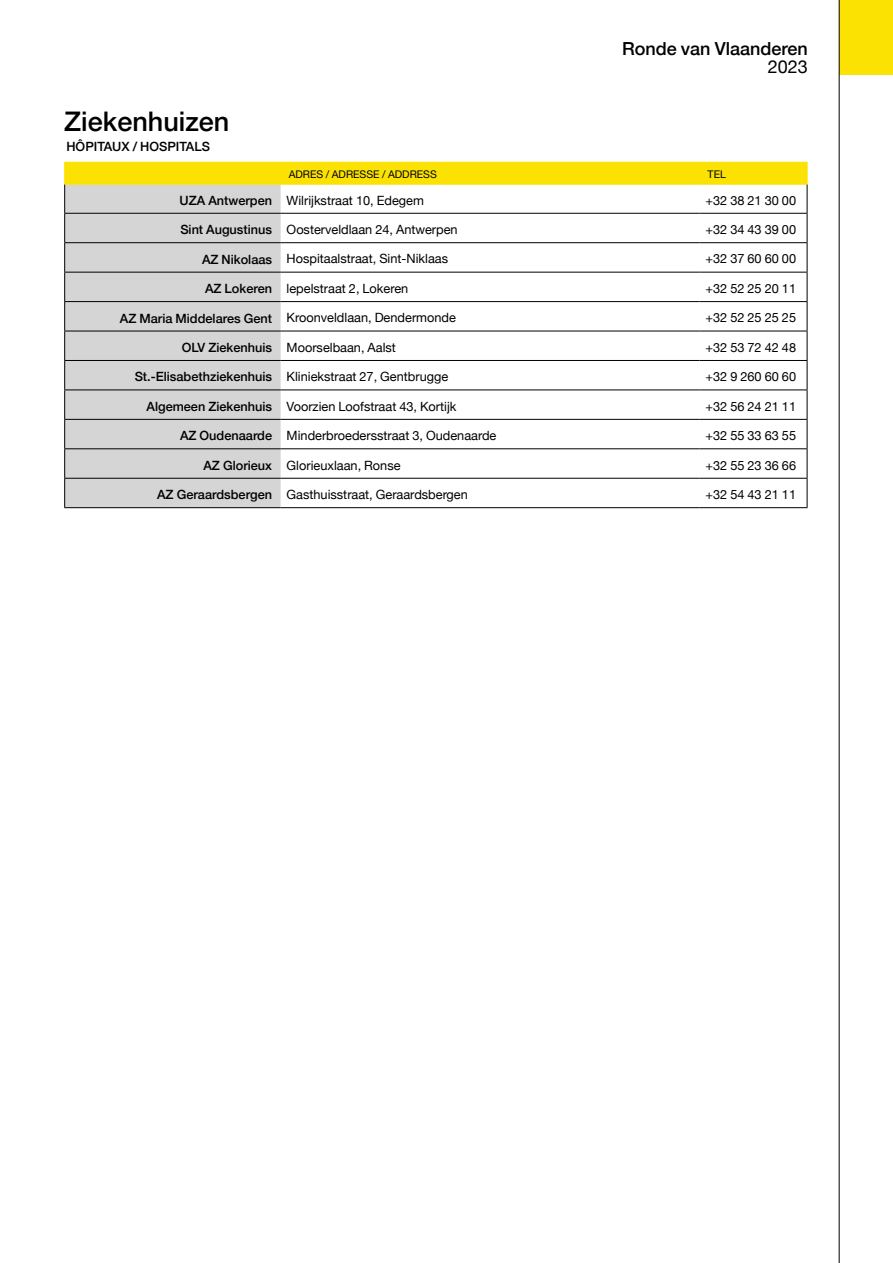
<style>
.page{position:relative;width:893px;height:1263px;background:#fff}
.page>*{position:absolute;margin:0;border:0;box-sizing:border-box;transform-origin:0 0}
.t1{font:500 27px "Helvetica Neue";color:#000}
.t2{font:500 18px "Helvetica Neue";color:#000}
.t3{font:18px "Helvetica Neue";color:#000}
.t4{font:12.75px "Helvetica Neue";color:#000}
.t5{font:500 12.75px "Helvetica Neue";color:#000}
.t6{font:10.5px "Helvetica Neue";color:#000}
.s1{font-weight:500}
</style>
<div class="page">
<div style="left:839px;top:0;width:54px;height:74px;background:#fce203"></div>
<hr style="left:839px;top:0;width:1px;height:1263px;background:#000">
<svg style="left:64px;top:162px;width:744px;height:345px"></svg>
<hr style="left:64px;top:507px;width:217px;height:1px;background:#000">
<hr style="left:281px;top:507px;width:418px;height:1px;background:#000">
<hr style="left:699px;top:507px;width:108px;height:1px;background:#000">
<h1 class="t1" style="left:64px;top:100px;width:167px">Ziekenhuizen</h1>
<p class="t5" style="left:66px;top:137px;width:145px">HÔPITAUX / HOSPITALS</p>
<h2 class="t2" style="left:622px;top:34px;width:187px">Ronde van Vlaanderen</h2>
<h2 class="t3" style="left:768px;top:53px;width:42px">2023</h2>
<p class="t6" style="left:289px;top:167px;width:150px">ADRES / ADRESSE / ADDRESS</p>
<p class="t6" style="left:708px;top:167px;width:20px">TEL</p>
<p class="t4" style="left:180px;top:191px;width:246px"><span class="s1">UZA Antwerpen</span> Wilrijkstraat 10, Edegem</p>
<p class="t4" style="left:705px;top:191px;width:92px">+32 38 21 30 00</p>
<p class="t4" style="left:180px;top:220px;width:279px"><span class="s1">Sint Augustinus</span> Oosterveldlaan 24, Antwerpen</p>
<p class="t4" style="left:705px;top:220px;width:92px">+32 34 43 39 00</p>
<p class="t4" style="left:202px;top:250px;width:248px"><span class="s1">AZ Nikolaas</span> Hospitaalstraat, Sint-Niklaas</p>
<p class="t4" style="left:705px;top:250px;width:92px">+32 37 60 60 00</p>
<p class="t4" style="left:205px;top:279px;width:205px"><span class="s1">AZ Lokeren</span> lepelstraat 2, Lokeren</p>
<p class="t4" style="left:705px;top:279px;width:92px">+32 52 25 20 11</p>
<p class="t4" style="left:120px;top:309px;width:337px"><span class="s1">AZ Maria Middelares Gent</span> Kroonveldlaan, Dendermonde</p>
<p class="t4" style="left:705px;top:309px;width:92px">+32 52 25 25 25</p>
<p class="t4" style="left:182px;top:338px;width:216px"><span class="s1">OLV Ziekenhuis</span> Moorselbaan, Aalst</p>
<p class="t4" style="left:705px;top:338px;width:92px">+32 53 72 42 48</p>
<p class="t4" style="left:135px;top:367px;width:315px"><span class="s1">St.-Elisabethziekenhuis</span> Kliniekstraat 27, Gentbrugge</p>
<p class="t4" style="left:705px;top:367px;width:92px">+32 9 260 60 60</p>
<p class="t4" style="left:147px;top:397px;width:311px"><span class="s1">Algemeen Ziekenhuis</span> Voorzien Loofstraat 43, Kortijk</p>
<p class="t4" style="left:705px;top:397px;width:92px">+32 56 24 21 11</p>
<p class="t4" style="left:180px;top:426px;width:318px"><span class="s1">AZ Oudenaarde</span> Minderbroedersstraat 3, Oudenaarde</p>
<p class="t4" style="left:705px;top:426px;width:92px">+32 55 33 63 55</p>
<p class="t4" style="left:203px;top:456px;width:199px"><span class="s1">AZ Glorieux</span> Glorieuxlaan, Ronse</p>
<p class="t4" style="left:705px;top:456px;width:92px">+32 55 23 36 66</p>
<p class="t4" style="left:157px;top:485px;width:312px"><span class="s1">AZ Geraardsbergen</span> Gasthuisstraat, Geraardsbergen</p>
<p class="t4" style="left:705px;top:485px;width:92px">+32 54 43 21 11</p>
</div>
